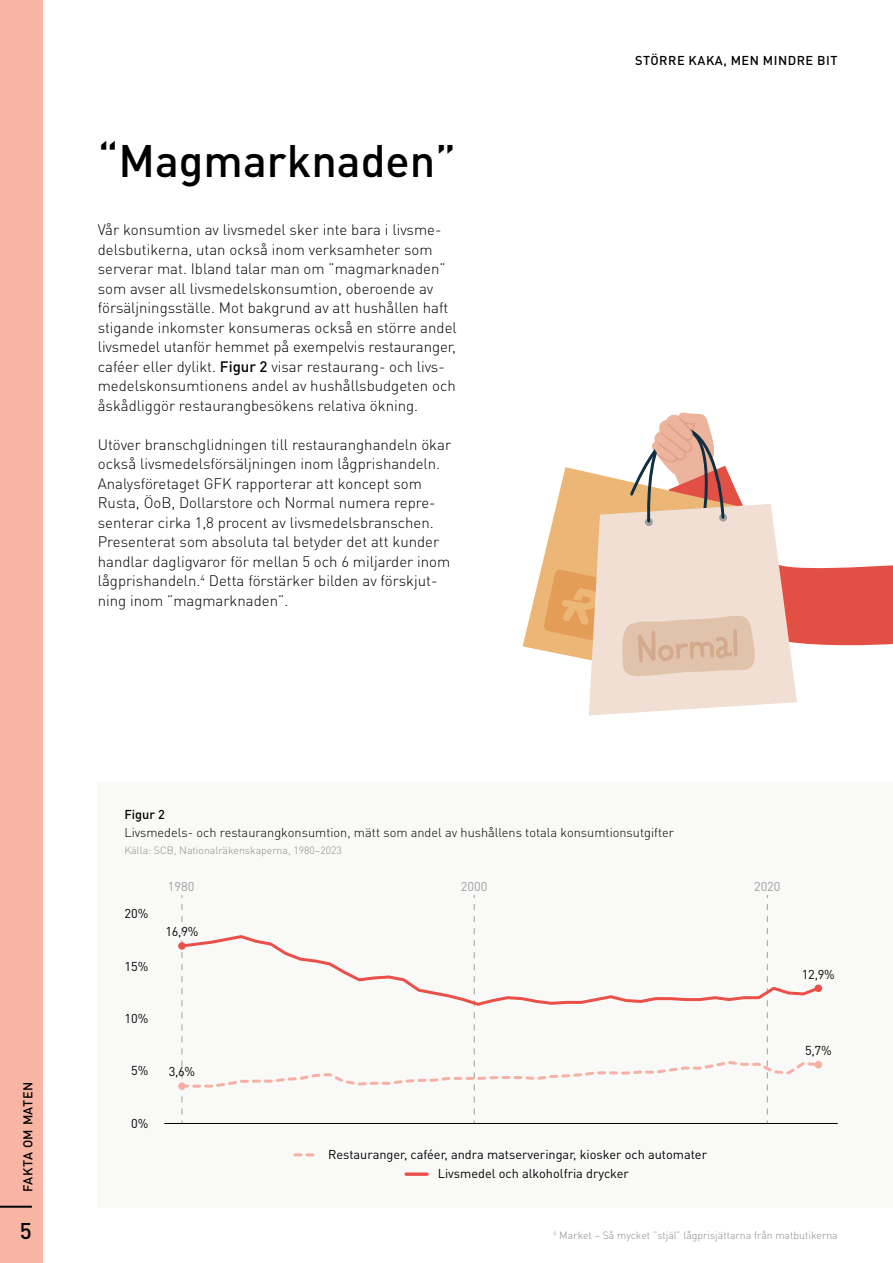
<style>
.page{position:relative;width:893px;height:1263px;background:#fff}
.page>*{position:absolute;margin:0;border:0;box-sizing:border-box;transform-origin:0 0}
.t1{font:500 45px "DIN Pro";color:#000}
.t2{font:500 22.5px "DIN Pro";color:#000}
.t3{font:300 15px/19.5px "DIN Pro";color:#000}
.t4{font:12.75px "DIN Pro";color:#010202}
.t5{font:300 12.75px "DIN Pro";color:#000}
.t6{font:500 12.75px "DIN Pro";letter-spacing:.04em;color:#000}
.t7{font:12.75px "DIN Pro";color:#9e9fa0}
.t8{font:300 10.5px "DIN Pro";color:#8b8c8c}
.s1{font-weight:500}
</style>
<div class="page">
<div style="left:98px;top:782px;width:795px;height:426px;background:#f9f9f7"></div>
<svg style="left:406px;top:1172px;width:21px;height:4px"></svg>
<svg style="left:295px;top:1153px;width:20px;height:3px"></svg>
<svg style="left:181px;top:895px;width:640px;height:219px"></svg>
<hr style="left:164px;top:1123px;width:674px;height:1px;background:#010202">
<div style="left:178px;top:942px;width:8px;height:8px;background:#ea5049;border-radius:50%"></div>
<div style="left:815px;top:984px;width:7px;height:8px;background:#ea5049;border-radius:50%"></div>
<div style="left:178px;top:1082px;width:8px;height:8px;background:#f6b0a5;border-radius:50%"></div>
<div style="left:815px;top:1061px;width:7px;height:7px;background:#f6b0a5;border-radius:50%"></div>
<svg style="left:523px;top:557px;width:21px;height:94px"></svg>
<svg style="left:544px;top:412px;width:349px;height:303px"></svg>
<div style="left:0;top:0;width:43px;height:1263px;background:#f9b5a3"></div>
<hr style="left:0;top:1206px;width:32px;height:2px;background:#000">
<h1 class="t1" style="left:98px;top:130px;width:360px">“Magmarknaden”</h1>
<p class="t3" style="left:98px;top:219px;width:360px">Vår konsumtion av livsmedel sker inte bara i livsme&shy;delsbutikerna, utan också inom verksamheter som serverar mat. Ibland talar man om ”magmarknaden” som avser all livsmedelskonsumtion, oberoende av försäljningsställe. Mot bakgrund av att hushållen haft stigande inkomster konsumeras också en större andel livsmedel utanför hemmet på exempelvis restauranger, caféer eller dylikt. <span class="s1">Figur 2</span> visar restaurang- och livs&shy;medelskonsumtionens andel av hushållsbudgeten och åskådliggör restaurangbesökens relativa ökning.</p>
<p class="t3" style="left:98px;top:434px;width:355px">Utöver branschglidningen till restauranghandeln ökar också livsmedelsförsäljningen inom lågprishandeln.<br>Analysföretaget GFK rapporterar att koncept som Rusta, ÖoB, Dollarstore och Normal numera repre&shy;senterar cirka 1,8 procent av livsmedelsbranschen.<br>Presenterat som absoluta tal betyder det att kunder handlar dagligvaror för mellan 5 och 6 miljarder inom lågprishandeln.<sup>4</sup> Detta förstärker bilden av förskjut&shy;ning inom ”magmarknaden”.</p>
<p class="t6" style="left:635px;top:52px;width:204px">STÖRRE KAKA, MEN MINDRE BIT</p>
<p class="t6" style="left:19px;top:1192px;width:112px;rotate:-90deg">FAKTA OM MATEN</p>
<h2 class="t2" style="left:20px;top:1215px;width:13px">5</h2>
<p class="t6" style="left:124px;top:805px;width:42px">Figur 2</p>
<p class="t5" style="left:124px;top:824px;width:551px">Livsmedels- och restaurangkonsumtion, mätt som andel av hushållens totala konsumtionsutgifter</p>
<p class="t8" style="left:124px;top:843px;width:219px">Källa: SCB, Nationalräkenskaperna, 1980–2023</p>
<p class="t4" style="left:124px;top:905px;width:25px">20%</p>
<p class="t4" style="left:124px;top:957px;width:25px">15%</p>
<p class="t4" style="left:124px;top:1010px;width:25px">10%</p>
<p class="t4" style="left:131px;top:1062px;width:19px">5%</p>
<p class="t4" style="left:131px;top:1114px;width:19px">0%</p>
<p class="t7" style="left:168px;top:878px;width:28px">1980</p>
<p class="t7" style="left:461px;top:878px;width:28px">2000</p>
<p class="t7" style="left:754px;top:878px;width:28px">2020</p>
<p class="t4" style="left:165px;top:923px;width:34px">16,9%</p>
<p class="t4" style="left:169px;top:1063px;width:28px">3,6%</p>
<p class="t4" style="left:328px;top:1145px;width:380px">Restauranger, caféer, andra matserveringar, kiosker och automater</p>
<p class="t4" style="left:438px;top:1165px;width:193px">Livsmedel och alkoholfria drycker</p>
<p class="t4" style="left:802px;top:965px;width:34px">12,9%</p>
<p class="t4" style="left:805px;top:1042px;width:28px">5,7%</p>
<p class="t8" style="left:553px;top:1228px;width:286px"><sup>4</sup> Market – Så mycket ”stjäl” lågprisjättarna från matbutikerna</p>
</div>
